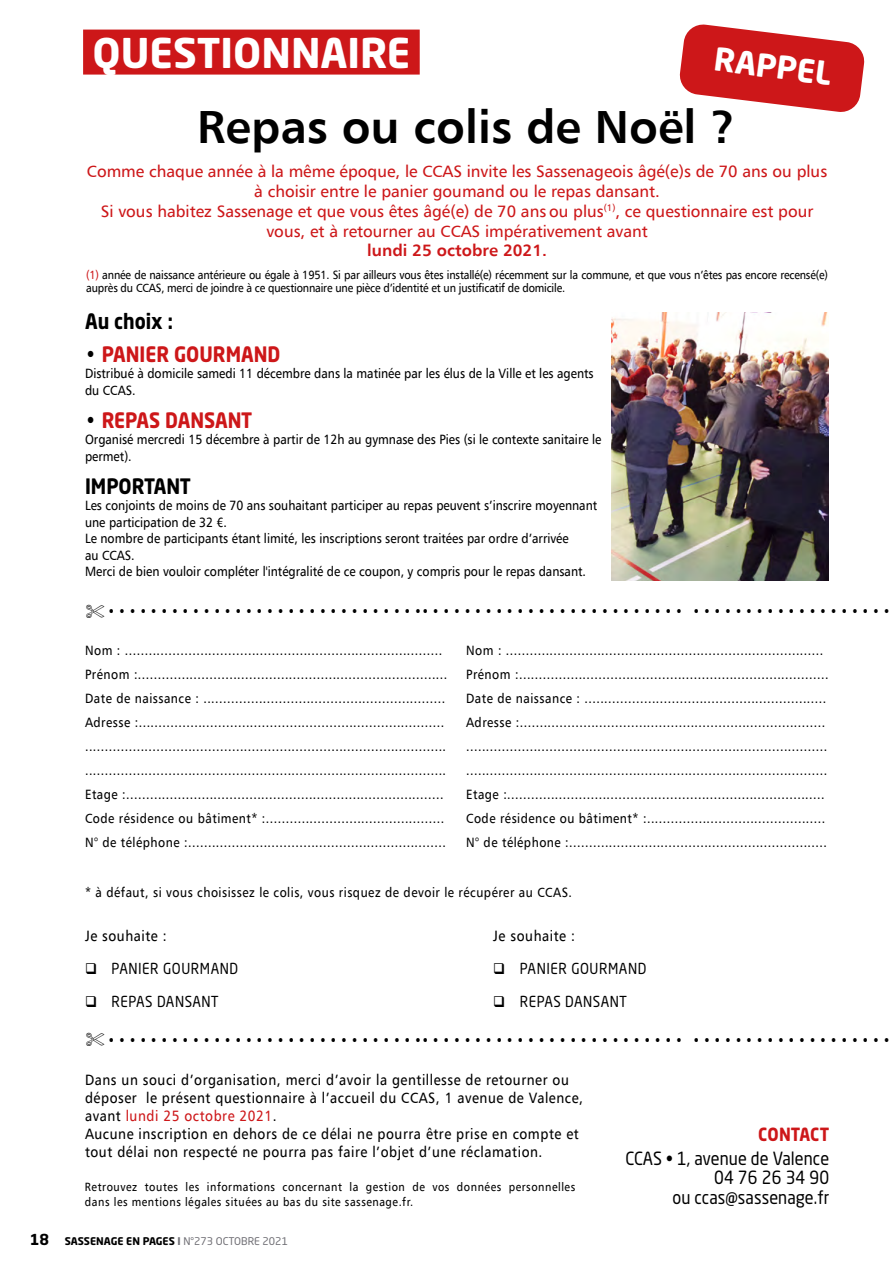
<style>
.page{position:relative;width:893px;height:1263px;background:#fff}
.page>*{position:absolute;margin:0;border:0;box-sizing:border-box;transform-origin:0 0}
.t1{font:700 46.5px "Humanist 777 BT";color:#000}
.t2{font:700 40.5px "Neo Sans Std";color:#fff}
.t3{font:700 31.5px "Neo Sans Std";color:#fff}
.t4{font:700 21px "Neo Sans Std";color:#cd1719;scale:.9 1}
.t5{font:700 21px "Neo Sans Std";color:#000;scale:.9 1}
.t6{font:18px/19.5px "Neo Sans Std";letter-spacing:.005em;color:#000;text-align:right;scale:.9 1}
.t7{font:700 18px "Neo Sans Std";color:#cd1719;scale:.9 1}
.t8{font:16.5px/19.8px "Humanist 777 BT";color:#cd1719;text-align:center}
.t9{font:700 16.5px "Humanist 777 BT";color:#cd1719}
.t10{font:15px/18px "Humanist 777 BT";letter-spacing:.04em;color:#000;scale:.9 1}
.t11{font:15px "Neo Sans Std";letter-spacing:.04em;color:#000;scale:.9 1}
.t12{font:700 15px "Neo Sans Std";color:#000}
.t13{font:13.5px/24px "Humanist 777 BT";letter-spacing:.04em;color:#000;scale:.9 1}
.t14{font:13.5px/16.5px "Humanist 777 BT";color:#000;scale:.9 1}
.t15{font:300 13.5px "Humanist 777 BT";color:#000;scale:.9 1}
.t16{font:12px/13.5px "Humanist 777 BT";letter-spacing:-.015em;color:#000;scale:.9 1}
.t17{font:12px/15px "Humanist 777 BT";letter-spacing:.05em;color:#000;scale:.9 1}
.t18{font:700 10.5px "Neo Sans Std";color:#000}
.s1{color:#cd1719}
.s2{font-family:"Humanist 777 BT";color:#000}
.s3{color:#706f75}
.s4{font-weight:400;color:#706f75}
</style>
<div class="page">
<img style="left:612px;top:313px;width:216px;height:267px">
<svg style="left:679px;top:24px;width:186px;height:88px"></svg>
<div style="left:83px;top:30px;width:337px;height:45px;background:#cd1719"></div>
<h2 class="t2" style="left:92px;top:27px;width:319px">QUESTIONNAIRE</h2>
<h3 class="t3" style="left:717px;top:39px;width:120px;rotate:7deg">RAPPEL</h3>
<h1 class="t1" style="left:197px;top:97px;width:539px">Repas ou colis de Noël ?</h1>
<p class="t8" style="left:87px;top:161px;width:742px">Comme chaque année à la même époque, le CCAS invite les Sassenageois âgé(e)s de 70 ans ou plus à choisir entre le panier goumand ou le repas dansant.<br>Si vous habitez Sassenage et que vous êtes âgé(e) de 70 ans ou plus<sup>(1)</sup>, ce questionnaire est pour vous, et à retourner au CCAS impérativement avant</p>
<p class="t9" style="left:367px;top:240px;width:181px">lundi 25 octobre 2021.</p>
<p class="t16" style="left:86px;top:268px;width:826px"><span class="s1">(1)</span> année de naissance antérieure ou égale à 1951. Si par ailleurs vous êtes installé(e) récemment sur la commune, et que vous n’êtes pas encore recensé(e) auprès du CCAS, merci de joindre à ce questionnaire une pièce d’identité et un justificatif de domicile.</p>
<h3 class="t5" style="left:85px;top:307px;width:99px">Au choix :</h3>
<h3 class="t4" style="left:85px;top:340px;width:219px"><span class="s2">•</span> PANIER GOURMAND</h3>
<p class="t14" style="left:85px;top:365px;width:567px">Distribué à domicile samedi 11 décembre dans la matinée par les élus de la Ville et les agents du CCAS.</p>
<h3 class="t4" style="left:85px;top:406px;width:187px"><span class="s2">•</span> REPAS DANSANT</h3>
<p class="t14" style="left:85px;top:431px;width:575px">Organisé mercredi 15 décembre à partir de 12h au gymnase des Pies (si le contexte sanitaire le permet).</p>
<h3 class="t5" style="left:85px;top:472px;width:119px">IMPORTANT</h3>
<p class="t14" style="left:85px;top:497px;width:571px">Les conjoints de moins de 70 ans souhaitant participer au repas peuvent s’inscrire moyennant une participation de 32 €.<br>Le nombre de participants étant limité, les inscriptions seront traitées par ordre d’arrivée<br>au CCAS.<br>Merci de bien vouloir compléter l'intégralité de ce coupon, y compris pour le repas dansant.</p>
<p class="t15" style="left:108px;top:603px;width:871px">• • • • • • • • • • • • • • • • • • • • • • • • • • • • • •• • • • • • • • • • • • • • • • • • • • • • • • • • • • • • • • • • • • • • • • • • • •</p>
<p class="t13" style="left:85px;top:637px;width:404px">Nom : ................................................................................<br>Prénom :..............................................................................<br>Date de naissance : .............................................................<br>Adresse :............................................................................. ........................................................................................... ...........................................................................................<br>Etage :................................................................................<br>Code résidence ou bâtiment* :.............................................<br>N° de téléphone :.................................................................</p>
<p class="t13" style="left:466px;top:638px;width:404px">Nom : ................................................................................<br>Prénom :..............................................................................<br>Date de naissance : .............................................................<br>Adresse :............................................................................. ........................................................................................... ...........................................................................................<br>Etage :................................................................................<br>Code résidence ou bâtiment* :.............................................<br>N° de téléphone :.................................................................</p>
<p class="t13" style="left:85px;top:880px;width:543px">* à défaut, si vous choisissez le colis, vous risquez de devoir le récupérer au CCAS.</p>
<p class="t10" style="left:85px;top:926px;width:92px">Je souhaite :</p>
<p class="t11" style="left:85px;top:959px;width:172px">❑ PANIER GOURMAND</p>
<p class="t11" style="left:85px;top:992px;width:150px">❑ REPAS DANSANT</p>
<p class="t10" style="left:493px;top:926px;width:92px">Je souhaite :</p>
<p class="t11" style="left:493px;top:959px;width:172px">❑ PANIER GOURMAND</p>
<p class="t11" style="left:493px;top:992px;width:150px">❑ REPAS DANSANT</p>
<p class="t15" style="left:108px;top:1032px;width:871px">• • • • • • • • • • • • • • • • • • • • • • • • • • • • • •• • • • • • • • • • • • • • • • • • • • • • • • • • • • • • • • • • • • • • • • • • • •</p>
<p class="t10" style="left:85px;top:1071px;width:555px">Dans un souci d’organisation, merci d’avoir la gentillesse de retourner ou déposer le présent questionnaire à l’accueil du CCAS, 1 avenue de Valence, avant <span class="s1">lundi 25 octobre 2021</span>.<br>Aucune inscription en dehors de ce délai ne pourra être prise en compte et tout délai non respecté ne pourra pas faire l’objet d’une réclamation.</p>
<p class="t17" style="left:85px;top:1179px;width:546px">Retrouvez toutes les informations concernant la gestion de vos données personnelles dans les mentions légales situées au bas du site sassenage.fr.</p>
<p class="t12" style="left:30px;top:1229px;width:21px">18</p>
<p class="t18" style="left:65px;top:1234px;width:225px">SASSENAGE EN PAGES <span class="s3">I</span> <span class="s4">N°273 OCTOBRE 2021</span></p>
<h3 class="t7" style="left:758px;top:1123px;width:80px">CONTACT</h3>
<h3 class="t6" style="left:625px;top:1148px;width:228px">CCAS • 1, avenue de Valence<br>04 76 26 34 90<br>ou ccas@sassenage.fr</h3>
</div>
